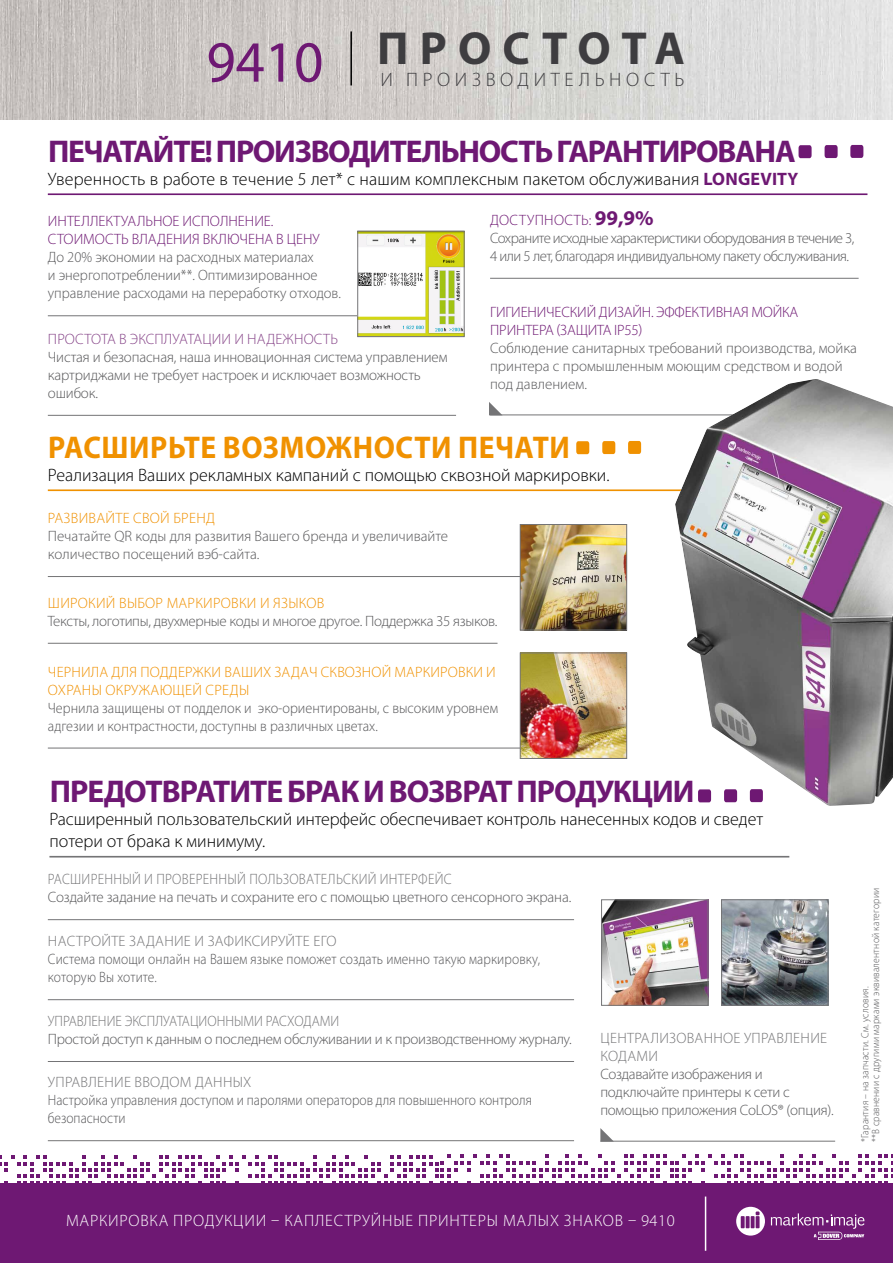
<style>
.page{position:relative;width:893px;height:1263px;background:#fff}
.page>*{position:absolute;margin:0;border:0;box-sizing:border-box;transform-origin:0 0}
.t1{font:700 46.5px "Myriad Pro";letter-spacing:.235em;color:#3e3d40}
.t2{font:700 31.5px "Myriad Pro";letter-spacing:-.03em;color:#6e1873}
.t3{font:700 31.5px "Myriad Pro";letter-spacing:.02em;color:#f09100;scale:.94 1}
.t4{font:300 19.5px "Myriad Pro";letter-spacing:.24em;color:#3e3d40}
.t5{font:300 18px/22.5px "Myriad Pro";color:#000}
.t6{font:300 16.5px "Myriad Pro";letter-spacing:.05em;color:#fff}
.t7{font:300 15px/18px "Myriad Pro";letter-spacing:-.005em;color:#58585a}
.t8{font:300 15px/18px "Myriad Pro";letter-spacing:-.005em;color:#58585a;scale:.9 1}
.t9{font:300 15px/18px "Myriad Pro";letter-spacing:-.035em;color:#58585a}
.t10{font:300 15px/18px "Myriad Pro";letter-spacing:.02em;color:#f09100}
.t11{font:300 15px/18px "Myriad Pro";letter-spacing:-.005em;color:#6e1873}
.t12{font:300 15px/18px "Myriad Pro";letter-spacing:-.005em;color:#58585a;scale:.95 1}
.t13{font:300 15px/18px "Myriad Pro";letter-spacing:.02em;color:#747476}
.t14{font:300 15px "Myriad Pro";letter-spacing:.02em;color:#747476;scale:.92 1}
.t15{font:300 15px "Myriad Pro";color:#747476;scale:.92 1}
.t16{font:300 15px "Myriad Pro";letter-spacing:.01em;color:#864488}
.t17{font:300 10.5px/10.5px "Myriad Pro";letter-spacing:.02em;color:#58585a;scale:.92 1}
.s1{font-weight:400;font-size:58.65px;color:#6e1873}
.s2{font-weight:700;color:#6e1873}
.s3{color:#6e1873}
.s4{font-weight:700;font-size:21px;color:#6e1873}
</style>
<div class="page">
<hr style="left:48px;top:489px;width:676px;height:2px;background:#f09100">
<svg style="left:576px;top:441px;width:13px;height:13px"></svg>
<svg style="left:602px;top:441px;width:13px;height:13px"></svg>
<svg style="left:628px;top:441px;width:13px;height:13px"></svg>
<svg style="left:0;top:1154px;width:893px;height:29px"></svg>
<div style="left:0;top:1183px;width:893px;height:80px;background:#6e1873"></div>
<hr style="left:705px;top:1196px;width:1px;height:55px;background:#fff">
<svg style="left:771px;top:1213px;width:93px;height:27px"></svg>
<svg style="left:736px;top:1207px;width:29px;height:28px"></svg>
<img style="left:0;top:0;width:893px;height:119px">
<hr style="left:49px;top:856px;width:740px;height:1px;background:#747476">
<hr style="left:48px;top:919px;width:526px;height:1px;background:#747476">
<hr style="left:48px;top:1061px;width:526px;height:1px;background:#747476">
<hr style="left:48px;top:193px;width:819px;height:2px;background:#6e1873">
<svg style="left:798px;top:145px;width:14px;height:13px"></svg>
<svg style="left:825px;top:145px;width:13px;height:13px"></svg>
<svg style="left:850px;top:145px;width:13px;height:13px"></svg>
<hr style="left:490px;top:414px;width:371px;height:1px;background:#747476">
<hr style="left:48px;top:415px;width:408px;height:1px;background:#747476">
<hr style="left:48px;top:999px;width:526px;height:1px;background:#747476">
<hr style="left:48px;top:1140px;width:526px;height:1px;background:#747476">
<hr style="left:48px;top:315px;width:347px;height:1px;background:#747476">
<hr style="left:48px;top:748px;width:477px;height:1px;background:#747476">
<hr style="left:48px;top:643px;width:449px;height:1px;background:#747476">
<hr style="left:48px;top:576px;width:494px;height:1px;background:#747476">
<img style="left:522px;top:526px;width:103px;height:102px">
<div style="left:520px;top:524px;width:107px;height:106px;border:1px solid #747476"></div>
<img style="left:522px;top:654px;width:103px;height:103px">
<div style="left:520px;top:652px;width:107px;height:107px;border:1px solid #747476"></div>
<img style="left:603px;top:901px;width:103px;height:103px">
<div style="left:601px;top:899px;width:107px;height:107px;border:1px solid #747476"></div>
<img style="left:723px;top:901px;width:103px;height:103px">
<div style="left:721px;top:899px;width:107px;height:107px;border:1px solid #747476"></div>
<svg style="left:489px;top:402px;width:13px;height:13px"></svg>
<hr style="left:600px;top:1141px;width:235px;height:1px;background:#747476">
<svg style="left:600px;top:1128px;width:14px;height:13px"></svg>
<img style="left:359px;top:233px;width:104px;height:102px">
<div style="left:357px;top:231px;width:108px;height:106px;border:1px solid #747476"></div>
<hr style="left:490px;top:278px;width:369px;height:1px;background:#747476">
<img style="left:675px;top:379px;width:218px;height:427px">
<hr style="left:350px;top:31px;width:2px;height:54px;background:#000">
<h1 class="t1" style="left:206px;top:18px;width:480px"><span class="s1">9410</span> ПРОСТОТА</h1>
<h3 class="t4" style="left:381px;top:68px;width:305px">И ПРОИЗВОДИТЕЛЬНОСТЬ</h3>
<h2 class="t2" style="left:48px;top:131px;width:38px">Печата</h2>
<h2 class="t2" style="left:153px;top:131px;width:103px">йте! Производите</h2>
<h2 class="t2" style="left:422px;top:131px;width:39px">льность</h2>
<h2 class="t2" style="left:557px;top:131px;width:32px">гарантирована</h2>
<p class="t5" style="left:48px;top:167px;width:752px">Уверенность в работе в течение 5 лет* с нашим комплексным пакетом обслуживания <span class="s2">LONGEVITY</span></p>
<p class="t11" style="left:48px;top:212px;width:273px">ИНТЕЛЛЕКТУАЛЬНОЕ ИСПОЛНЕНИЕ.<br>СТОИМОСТЬ ВЛАДЕНИЯ ВКЛЮЧЕНА В ЦЕНУ</p>
<p class="t7" style="left:48px;top:248px;width:295px">До 20% экономии на расходных материалах<br>и энергопотреблении**. Оптимизированное управление расходами на переработку отходов.</p>
<p class="t16" style="left:48px;top:330px;width:292px">ПРОСТОТА В ЭКСПЛУАТАЦИИ И НАДЕЖНОСТЬ</p>
<p class="t7" style="left:48px;top:348px;width:401px">Чистая и безопасная, наша инновационная система управлением картриджами не требует настроек и исключает возможность ошибок.</p>
<p class="t9" style="left:490px;top:211px;width:366px"><span class="s3">ДОСТУПНОСТЬ:</span> <span class="s4">99,9%<br></span>Сохраните исходные характеристики оборудования в течение 3,<br>4 или 5 лет, благодаря индивидуальному пакету обслуживания.</p>
<p class="t11" style="left:490px;top:303px;width:310px">ГИГИЕНИЧЕСКИЙ ДИЗАЙН. ЭФФЕКТИВНАЯ МОЙКА<br>ПРИНТЕРА (ЗАЩИТА IP55)</p>
<p class="t7" style="left:490px;top:339px;width:369px">Соблюдение санитарных требований производства, мойка принтера с промышленным моющим средством и водой под давлением.</p>
<h2 class="t3" style="left:48px;top:427px;width:557px">РАСШИРЬТЕ ВОЗМОЖНОСТИ ПЕЧАТИ</h2>
<p class="t5" style="left:48px;top:463px;width:563px">Реализация Ваших рекламных кампаний с помощью сквозной маркировки.</p>
<p class="t10" style="left:48px;top:509px;width:169px">РАЗВИВАЙТЕ СВОЙ БРЕНД</p>
<p class="t7" style="left:48px;top:527px;width:402px">Печатайте QR коды для развития Вашего бренда и увеличивайте количество посещений вэб-сайта.</p>
<p class="t10" style="left:48px;top:594px;width:278px">ШИРОКИЙ ВЫБОР МАРКИРОВКИ И ЯЗЫКОВ</p>
<p class="t7" style="left:48px;top:612px;width:451px">Тексты, логотипы, двухмерные коды и многое другое. Поддержка 35 языков.</p>
<p class="t10" style="left:48px;top:662px;width:449px">ЧЕРНИЛА ДЛЯ ПОДДЕРЖКИ ВАШИХ ЗАДАЧ СКВОЗНОЙ МАРКИРОВКИ И<br>ОХРАНЫ ОКРУЖАЮЩЕЙ СРЕДЫ</p>
<p class="t12" style="left:48px;top:698px;width:475px">Чернила защищены от подделок и эко-ориентированы, с высоким уровнем адгезии и контрастности, доступны в различных цветах.</p>
<h2 class="t2" style="left:50px;top:771px;width:646px">ПРЕДОТВРАТИТЕ БРАК И ВОЗВРАТ ПРОДУКЦИИ</h2>
<p class="t5" style="left:49px;top:807px;width:715px">Расширенный пользовательский интерфейс обеспечивает контроль нанесенных кодов и сведет потери от брака к минимуму.</p>
<p class="t14" style="left:48px;top:870px;width:440px">РАСШИРЕННЫЙ И ПРОВЕРЕННЫЙ ПОЛЬЗОВАТЕЛЬСКИЙ ИНТЕРФЕЙС</p>
<p class="t7" style="left:48px;top:888px;width:525px">Создайте задание на печать и сохраните его с помощью цветного сенсорного экрана.</p>
<p class="t13" style="left:48px;top:932px;width:290px">НАСТРОЙТЕ ЗАДАНИЕ И ЗАФИКСИРУЙТЕ ЕГО</p>
<p class="t8" style="left:48px;top:950px;width:548px">Система помощи онлайн на Вашем языке поможет создать именно такую маркировку, которую Вы хотите.</p>
<p class="t15" style="left:48px;top:1012px;width:318px">УПРАВЛЕНИЕ ЭКСПЛУАТАЦИОННЫМИ РАСХОДАМИ</p>
<p class="t7" style="left:48px;top:1030px;width:525px">Простой доступ к данным о последнем обслуживании и к производственному журналу.</p>
<p class="t13" style="left:48px;top:1073px;width:17px">Управление</p>
<p class="t13" style="left:135px;top:1073px;width:11px">вводом</p>
<p class="t13" style="left:195px;top:1073px;width:11px">данных</p>
<p class="t8" style="left:48px;top:1091px;width:539px">Настройка управления доступом и паролями операторов для повышенного контроля безопасности</p>
<p class="t13" style="left:600px;top:1029px;width:228px">ЦЕНТРАЛИЗОВАННОЕ УПРАВЛЕНИЕ<br>КОДАМИ</p>
<p class="t7" style="left:600px;top:1065px;width:235px">Создавайте изображения и подключайте принтеры к сети с помощью приложения CoLOS® (опция).</p>
<p class="t17" style="left:860px;top:1142px;width:277px;rotate:-90deg">*Гарантия – на запчасти. См. условия.<br>**В сравнении с другими марками эквивалентной категории</p>
<p class="t6" style="left:66px;top:1211px;width:610px">МАРКИРОВКА ПРОДУКЦИИ – КАПЛЕСТРУЙНЫЕ ПРИНТЕРЫ МАЛЫХ ЗНАКОВ – 9410</p>
</div>
